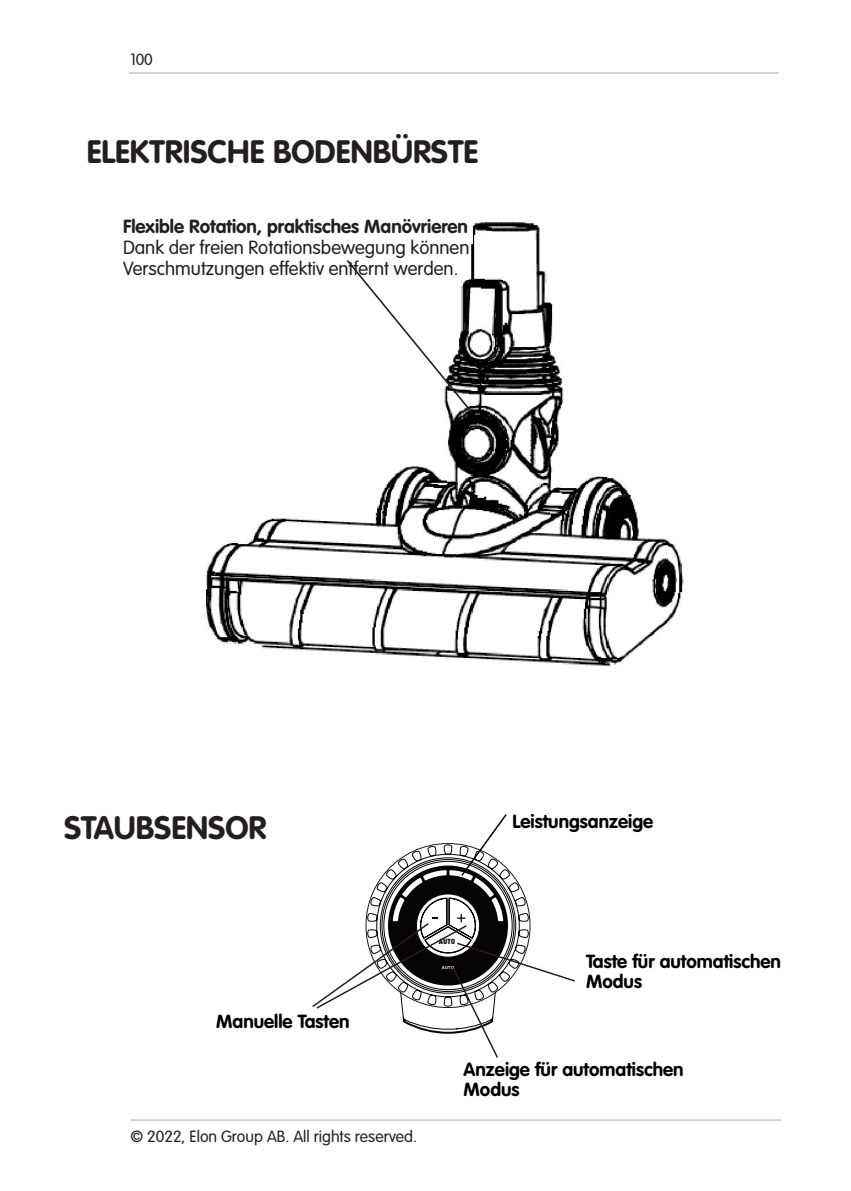
<style>
.page{position:relative;width:851px;height:1191px;background:#fff}
.page>*{position:absolute;margin:0;border:0;box-sizing:border-box;transform-origin:0 0}
.t1{font:700 32px "VAG Rounded Std";color:#231f20}
.t2{font:300 18.8px/20.6px "VAG Rounded Std";color:#231f20}
.t3{font:700 18.8px/20.6px "VAG Rounded Std";color:#000001}
.t4{font:700 18.8px "VAG Rounded Std";color:#231f20}
.t5{font:700 18.8px/20.6px "VAG Rounded Std";color:#000}
.t6{font:300 16px "VAG Rounded Std";color:#231f20}
.t7{font:800 condensed 7px "Futura Std";color:#221914}
.t8{font:700 4.2px "Arial";color:#fff}
</style>
<div class="page">
<hr style="left:129px;top:72px;width:649px;height:2px;background:#d2d3d2">
<hr style="left:130px;top:1119px;width:651px;height:2px;background:#d2d3d2">
<img style="left:206px;top:222px;width:478px;height:445px">
<svg style="left:345px;top:258px;width:128px;height:156px"></svg>
<svg style="left:312px;top:814px;width:263px;height:244px"></svg>
<p class="t6" style="left:130px;top:50px;width:24px">100</p>
<h1 class="t1" style="left:87px;top:133px;width:393px">ELEKTRISCHE BODENBÜRSTE</h1>
<p class="t4" style="left:123px;top:216px;width:346px">Flexible Rotation, praktisches Manövrieren</p>
<p class="t2" style="left:123px;top:238px;width:348px">Dank der freien Rotationsbewegung können<br>Verschmutzungen effektiv entfernt werden.</p>
<h1 class="t1" style="left:64px;top:808px;width:204px">STAUBSENSOR</h1>
<p class="t3" style="left:216px;top:1011px;width:135px">Manuelle Tasten</p>
<p class="t7" style="left:439px;top:936px;width:18px">AUTO</p>
<p class="t8" style="left:442px;top:964px;width:14px">AUTO</p>
<p class="t3" style="left:512px;top:812px;width:142px">Leistungsanzeige</p>
<p class="t5" style="left:586px;top:951px;width:196px">Taste für automatischen<br>Modus</p>
<p class="t6" style="left:130px;top:1127px;width:288px">© 2022, Elon Group AB. All rights reserved.</p>
<p class="t3" style="left:463px;top:1059px;width:221px">Anzeige für automatischen<br>Modus</p>
</div>
